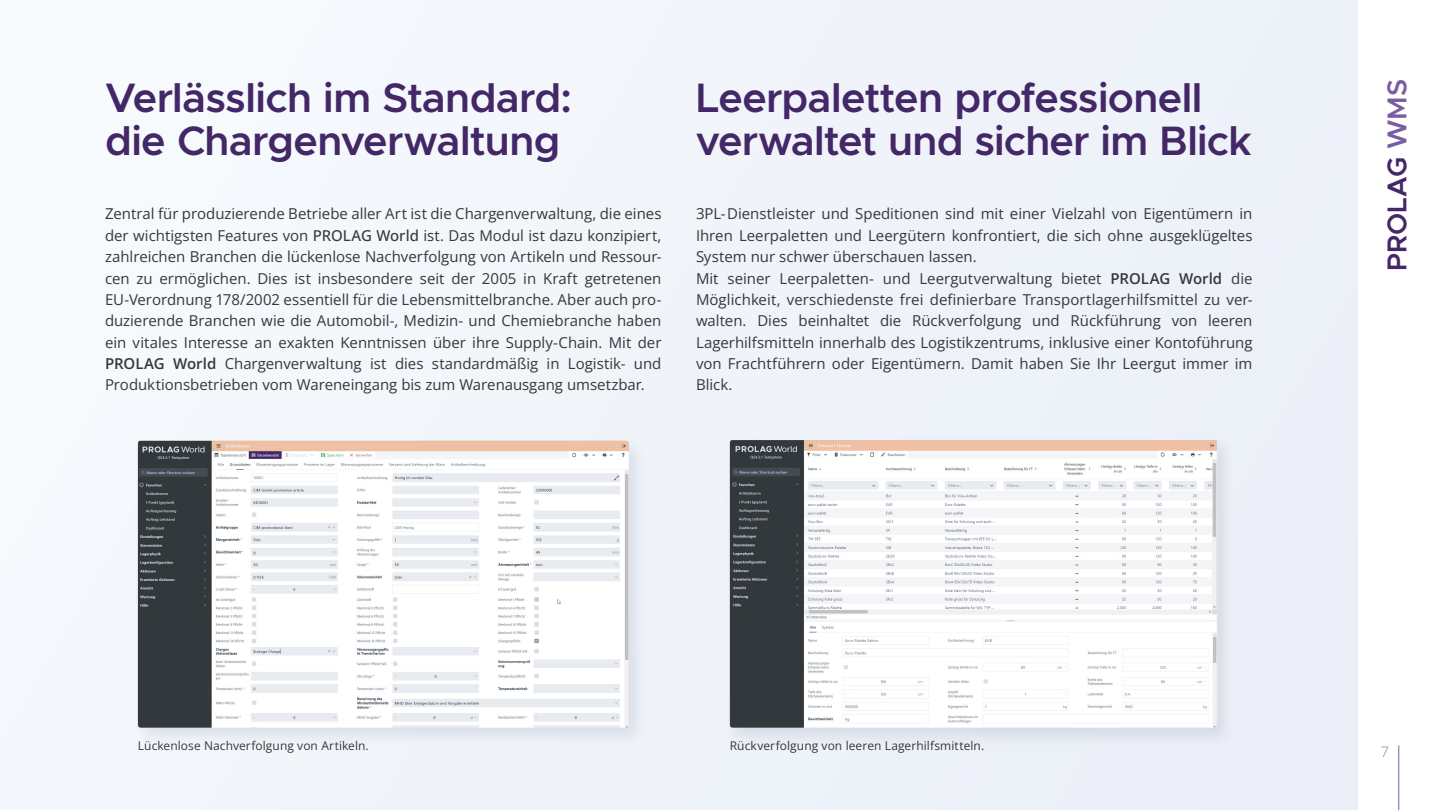
<style>
.page{position:relative;width:1440px;height:810px;background:#fff}
.page>*{position:absolute;margin:0;border:0;box-sizing:border-box;transform-origin:0 0}
.t1{font:600 41.25px/43.5px "Metropolis";letter-spacing:-.02em;color:#432767}
.t2{font:600 27.38px "Metropolis";color:#432767}
.t3{font:15px/21.4px "Open Sans";color:#33383b;text-align:justify}
.t4{font:100 15px "Metropolis";color:#7a5ca3}
.t5{font:12px "Open Sans";letter-spacing:.005em;color:#33383b}
.s1{font-weight:500}
.s2{font-weight:600}
.s3{color:#7a5ca3}
</style>
<div class="page">
<div style="left:0;top:0;width:1358px;height:810px;background:#f0f4fa"></div>
<hr style="left:1398px;top:746px;width:1px;height:64px;background:#7a5ca3">
<div style="left:132px;top:436px;width:515px;height:312px;background:#5b6887;opacity:.15"></div>
<img style="left:138px;top:441px;width:491px;height:287px">
<div style="left:724px;top:436px;width:512px;height:312px;background:#5b6887;opacity:.15"></div>
<img style="left:730px;top:440px;width:488px;height:288px">
<h1 class="t1" style="left:105px;top:76px;width:468px">Verlässlich im Standard: die Chargenverwaltung</h1>
<h1 class="t1" style="left:696px;top:76px;width:557px">Leerpaletten professionell verwaltet und sicher im Blick</h1>
<p class="t3" style="left:105px;top:203px;width:558px">Zentral für produzierende Betriebe aller Art ist die Chargenverwaltung, die eines der wichtigsten Features von <span class="s1">PROLAG World</span> ist. Das Modul ist dazu konzipiert, zahlreichen Branchen die lückenlose Nachverfolgung von Artikeln und Ressour&shy;cen zu ermöglichen. Dies ist insbesondere seit der 2005 in Kraft getretenen EU-Verordnung 178/2002 essentiell für die Lebensmittelbranche. Aber auch pro&shy;duzierende Branchen wie die Automobil-, Medizin- und Chemiebranche haben ein vitales Interesse an exakten Kenntnissen über ihre Supply-Chain. Mit der <span class="s2">PROLAG World</span> Chargenverwaltung ist dies standardmäßig in Logistik- und Produktionsbetrieben vom Wareneingang bis zum Warenausgang umsetzbar.</p>
<p class="t3" style="left:696px;top:203px;width:558px;text-align:left">3PL-Dienstleister und Speditionen sind mit einer Vielzahl von Eigentümern in Ihren Leerpaletten und Leergütern konfrontiert, die sich ohne ausgeklügeltes System nur schwer überschauen lassen.<br>Mit seiner Leerpaletten- und Leergutverwaltung bietet <span class="s2">PROLAG World</span> die Möglichkeit, verschiedenste frei definierbare Transportlagerhilfsmittel zu ver&shy;walten. Dies beinhaltet die Rückverfolgung und Rückführung von leeren Lagerhilfsmitteln innerhalb des Logistikzentrums, inklusive einer Kontoführung von Frachtführern oder Eigentümern. Damit haben Sie Ihr Leergut immer im Blick.</p>
<h2 class="t2" style="left:1380px;top:271px;width:194px;rotate:-90deg">PROLAG <span class="s3">WMS</span></h2>
<p class="t5" style="left:138px;top:738px;width:232px">Lückenlose Nachverfolgung von Artikeln.</p>
<p class="t5" style="left:730px;top:738px;width:256px">Rückverfolgung von leeren Lagerhilfsmitteln.</p>
<p class="t4" style="left:1380px;top:742px;width:10px">7</p>
</div>
